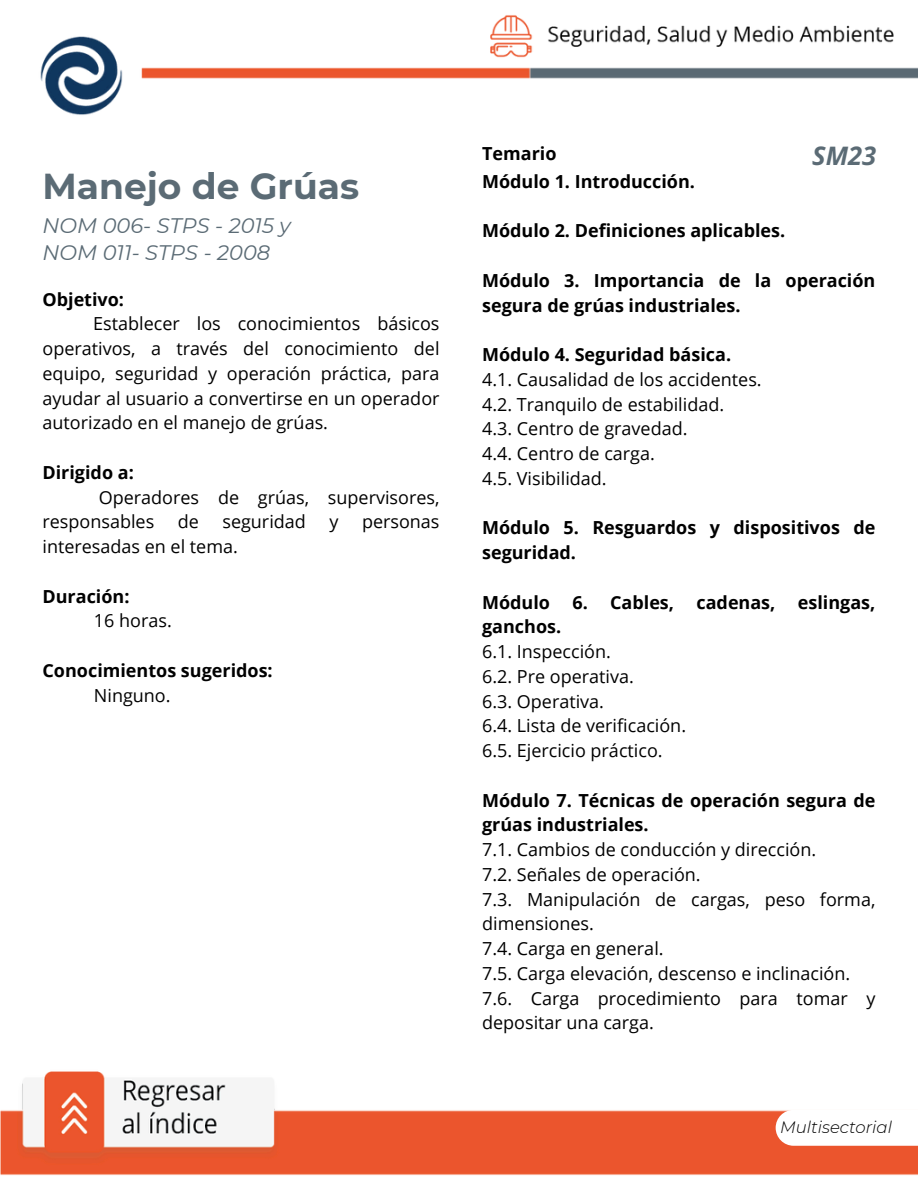
<style>
.page{position:relative;width:918px;height:1188px;background:#fff}
.page>*{position:absolute;margin:0;border:0;box-sizing:border-box;transform-origin:0 0}
.t1{font:700 36px "Montserrat";color:#5b6b75}
.t2{font:italic 700 25.5px "Open Sans";color:#5b6b75}
.t3{font:italic 21px/27px "Montserrat";color:#5b6b75}
.t4{font:18px/24.8px "Open Sans";color:#000}
.t5{font:700 18px/24.8px "Open Sans";color:#000}
.t6{font:italic 300 16.5px "Montserrat";color:#000}
</style>
<div class="page">
<img style="left:0;top:15px;width:918px;height:1160px">
<svg style="left:776px;top:1110px;width:142px;height:36px"></svg>
<h1 class="t1" style="left:43px;top:164px;width:318px">Manejo de Grúas</h1>
<p class="t3" style="left:43px;top:212px;width:250px">NOM 006- STPS - 2015 y<br>NOM 011- STPS - 2008</p>
<p class="t5" style="left:43px;top:286px;width:83px">Objetivo:</p>
<p class="t4" style="left:43px;top:311px;width:399px;text-align:justify;text-indent:51px">Establecer los conocimientos básicos operativos, a través del conocimiento del equipo, seguridad y operación práctica, para ayudar al usuario a convertirse en un operador autorizado en el manejo de grúas.</p>
<p class="t5" style="left:43px;top:459px;width:93px">Dirigido a:</p>
<p class="t4" style="left:43px;top:484px;width:398px;text-indent:56px">Operadores de grúas, supervisores, responsables</p>
<p class="t4" style="left:178px;top:509px;width:23px">de</p>
<p class="t4" style="left:222px;top:509px;width:85px">seguridad</p>
<p class="t4" style="left:329px;top:509px;width:11px">y</p>
<p class="t4" style="left:362px;top:509px;width:79px">personas</p>
<p class="t4" style="left:43px;top:534px;width:197px">interesadas en el tema.</p>
<p class="t5" style="left:43px;top:583px;width:89px">Duración:</p>
<p class="t4" style="left:94px;top:608px;width:79px">16 horas.</p>
<p class="t5" style="left:43px;top:657px;width:232px">Conocimientos sugeridos:</p>
<p class="t4" style="left:94px;top:682px;width:78px">Ninguno.</p>
<p class="t5" style="left:482px;top:140px;width:214px;line-height:27.6px">Temario<br>Módulo 1. Introducción.</p>
<p class="t5" style="left:482px;top:218px;width:305px">Módulo 2. Definiciones aplicables.</p>
<p class="t5" style="left:482px;top:268px;width:395px">Módulo 3. Importancia de la operación segura de grúas industriales.</p>
<p class="t5" style="left:482px;top:342px;width:251px">Módulo 4. Seguridad básica.</p>
<p class="t4" style="left:482px;top:367px;width:281px">4.1. Causalidad de los accidentes.<br>4.2. Tranquilo de estabilidad.<br>4.3. Centro de gravedad.<br>4.4. Centro de carga.<br>4.5. Visibilidad.</p>
<p class="t5" style="left:482px;top:515px;width:395px">Módulo 5. Resguardos y dispositivos de seguridad.</p>
<p class="t5" style="left:482px;top:589px;width:395px">Módulo 6. Cables, cadenas, eslingas, ganchos.</p>
<p class="t4" style="left:482px;top:639px;width:206px">6.1. Inspección.<br>6.2. Pre operativa.<br>6.3. Operativa.<br>6.4. Lista de verificación.<br>6.5. Ejercicio práctico.</p>
<p class="t5" style="left:482px;top:787px;width:395px">Módulo 7. Técnicas de operación segura de grúas industriales.</p>
<p class="t4" style="left:482px;top:837px;width:395px">7.1. Cambios de conducción y dirección.<br>7.2. Señales de operación.<br>7.3. Manipulación de cargas, peso forma, dimensiones.<br>7.4. Carga en general.<br>7.5. Carga elevación, descenso e inclinación.<br>7.6. Carga procedimiento para tomar y depositar una carga.</p>
<h2 class="t2" style="left:812px;top:138px;width:65px">SM23</h2>
<p class="t6" style="left:780px;top:1118px;width:113px">Multisectorial</p>
</div>
